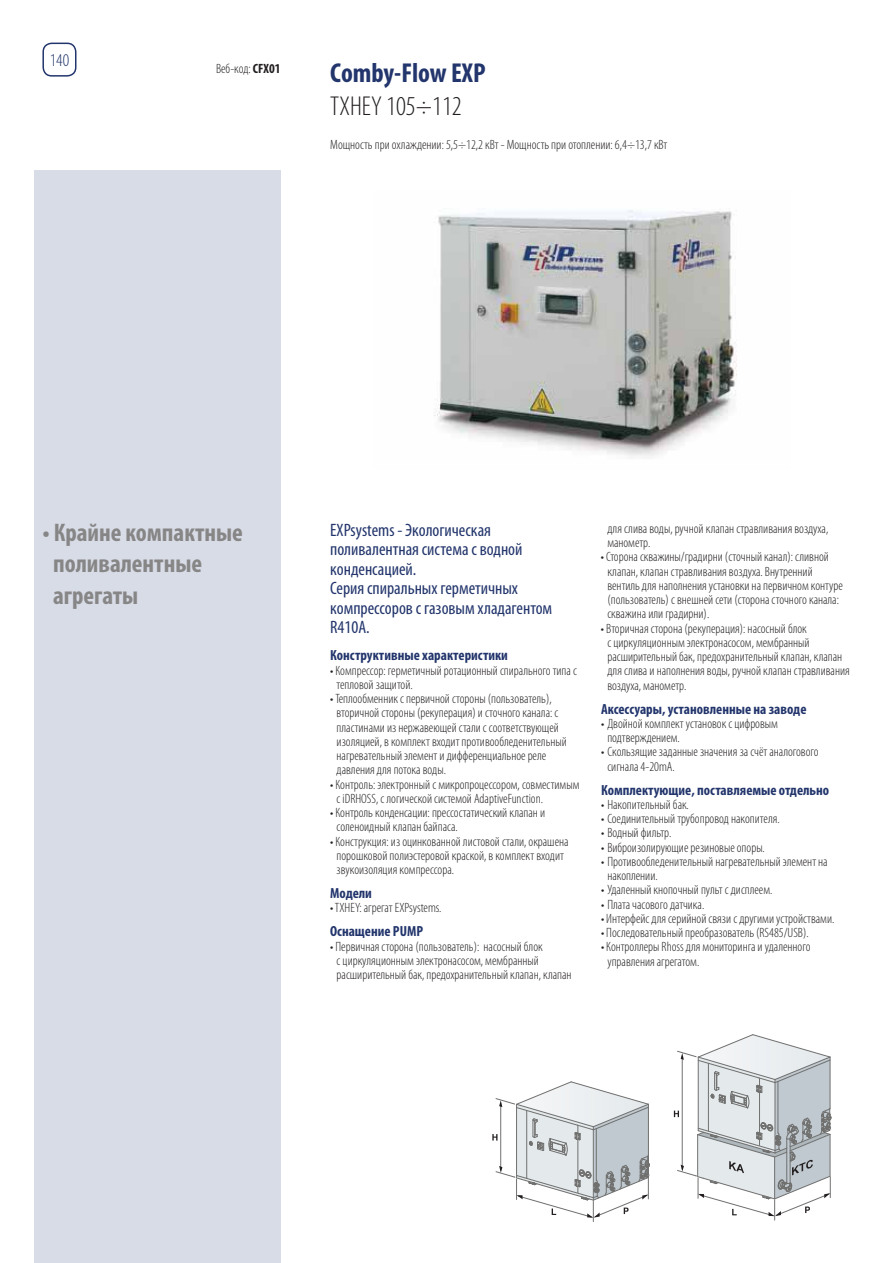
<style>
.page{position:relative;width:893px;height:1263px;background:#fff}
.page>*{position:absolute;margin:0;border:0;box-sizing:border-box;transform-origin:0 0}
.t1{font:700 condensed 27.45px "Myriad Pro";color:#22356c}
.t2{font:300 condensed 27.45px "Myriad Pro";color:#231f20}
.t3{font:700 condensed 25.5px/31.5px "Myriad Pro";color:#878686}
.t4{font:condensed 18px/19.5px "Myriad Pro";color:#22356c}
.t5{font:300 condensed 18px "Myriad Pro";color:#22356c}
.t6{font:700 condensed 14.7px "Myriad Pro";color:#22356c}
.t7{font:300 condensed 13.5px/14.2px "Myriad Pro";color:#231f20}
.s1{font-weight:700}
</style>
<div class="page">
<div style="left:42px;top:43px;width:34px;height:34px;border:2px solid #22356c;border-radius:9px"></div>
<div style="left:34px;top:170px;width:247px;height:1093px;background:#d8dce7"></div>
<img style="left:434px;top:210px;width:303px;height:247px">
<svg style="left:492px;top:1082px;width:158px;height:140px"></svg>
<svg style="left:674px;top:1034px;width:157px;height:186px"></svg>
<h3 class="t5" style="left:50px;top:53px;width:21px">140</h3>
<p class="t7" style="left:216px;top:62px;width:66px">Веб-код: <span class="s1">CFX01</span></p>
<h1 class="t1" style="left:330px;top:63px;width:157px">Comby-Flow EXP</h1>
<h1 class="t2" style="left:330px;top:96px;width:133px">TXHEY 105÷112</h1>
<p class="t7" style="left:330px;top:138px;width:339px">Мощность при охлаждении: 5,5÷12,2 кВт - Мощность при отоплении: 6,4÷13,7 кВт</p>
<h2 class="t3" style="left:53px;top:518px;width:191px;text-indent:-11px">• Крайне компактные поливалентные агрегаты</h2>
<h3 class="t4" style="left:330px;top:521px;width:223px">EXPsystems - Экологическая поливалентная система с водной конденсацией.<br>Серия спиральных герметичных компрессоров с газовым хладагентом<br>R410А.</h3>
<p class="t6" style="left:330px;top:650px;width:179px">Конструктивные характеристики</p>
<p class="t7" style="left:337px;top:664px;width:242px;text-indent:-6px">• Компрессор: герметичный ротационный спирального типа с тепловой защитой.</p>
<p class="t7" style="left:337px;top:692px;width:232px;text-indent:-6px">• Теплообменник с первичной стороны (пользователь), вторичной стороны (рекуперация) и сточного канала: с пластинами из нержавеющей стали с соответствующей изоляцией, в комплект входит противообледенительный нагревательный элемент и дифференциальное реле давления для потока воды.</p>
<p class="t7" style="left:337px;top:778px;width:244px;text-indent:-6px">• Контроль: электронный с микропроцессором, совместимым с iDRHOSS, с логической системой AdaptiveFunction.</p>
<p class="t7" style="left:337px;top:806px;width:210px;text-indent:-6px">• Контроль конденсации: прессостатический клапан и соленоидный клапан байпаса.</p>
<p class="t7" style="left:337px;top:835px;width:233px;text-indent:-6px">• Конструкция: из оцинкованной листовой стали, окрашена порошковой полиэстеровой краской, в комплект входит звукоизоляция компрессора.</p>
<p class="t6" style="left:330px;top:888px;width:43px">Модели</p>
<p class="t7" style="left:330px;top:902px;width:113px">• TXHEY: агрегат EXPsystems.</p>
<p class="t6" style="left:330px;top:926px;width:94px">Оснащение PUMP</p>
<p class="t7" style="left:337px;top:940px;width:236px;text-indent:-6px">• Первичная сторона (пользователь): насосный блок<br>с циркуляционным электронасосом, мембранный расширительный бак, предохранительный клапан, клапан</p>
<p class="t7" style="left:607px;top:522px;width:222px">для слива воды, ручной клапан стравливания воздуха, манометр.</p>
<p class="t7" style="left:607px;top:551px;width:237px;text-indent:-6px">• Сторона скважины/градирни (сточный канал): сливной клапан, клапан стравливания воздуха. Внутренний вентиль для наполнения установки на первичном контуре (пользователь) с внешней сети (сторона сточного канала: скважина или градирни).</p>
<p class="t7" style="left:607px;top:622px;width:244px;text-indent:-6px">• Вторичная сторона (рекуперация): насосный блок<br>с циркуляционным электронасосом, мембранный расширительный бак, предохранительный клапан, клапан для слива и наполнения воды, ручной клапан стравливания воздуха, манометр.</p>
<p class="t6" style="left:601px;top:703px;width:207px">Аксессуары, установленные на заводе</p>
<p class="t7" style="left:607px;top:717px;width:172px;text-indent:-6px">• Двойной комплект установок с цифровым подтверждением.</p>
<p class="t7" style="left:607px;top:746px;width:213px;text-indent:-6px">• Скользящие заданные значения за счёт аналогового сигнала 4-20mA.</p>
<p class="t6" style="left:601px;top:784px;width:230px">Комплектующие, поставляемые отдельно</p>
<p class="t7" style="left:601px;top:798px;width:89px">• Накопительный бак.</p>
<p class="t7" style="left:601px;top:812px;width:180px">• Соединительный трубопровод накопителя.</p>
<p class="t7" style="left:601px;top:827px;width:72px">• Водный фильтр.</p>
<p class="t7" style="left:601px;top:841px;width:165px">• Виброизолирующие резиновые опоры.</p>
<p class="t7" style="left:607px;top:855px;width:222px;text-indent:-6px">• Противообледенительный нагревательный элемент на накоплении.</p>
<p class="t7" style="left:601px;top:884px;width:173px">• Удаленный кнопочный пульт с дисплеем.</p>
<p class="t7" style="left:601px;top:898px;width:105px">• Плата часового датчика.</p>
<p class="t7" style="left:601px;top:912px;width:235px">• Интерфейс для серийной связи с другими устройствами.</p>
<p class="t7" style="left:601px;top:926px;width:209px">• Последовательный преобразователь (RS485/USB).</p>
<p class="t7" style="left:607px;top:941px;width:205px;text-indent:-6px">• Контроллеры Rhoss для мониторинга и удаленного управления агрегатом.</p>
</div>
